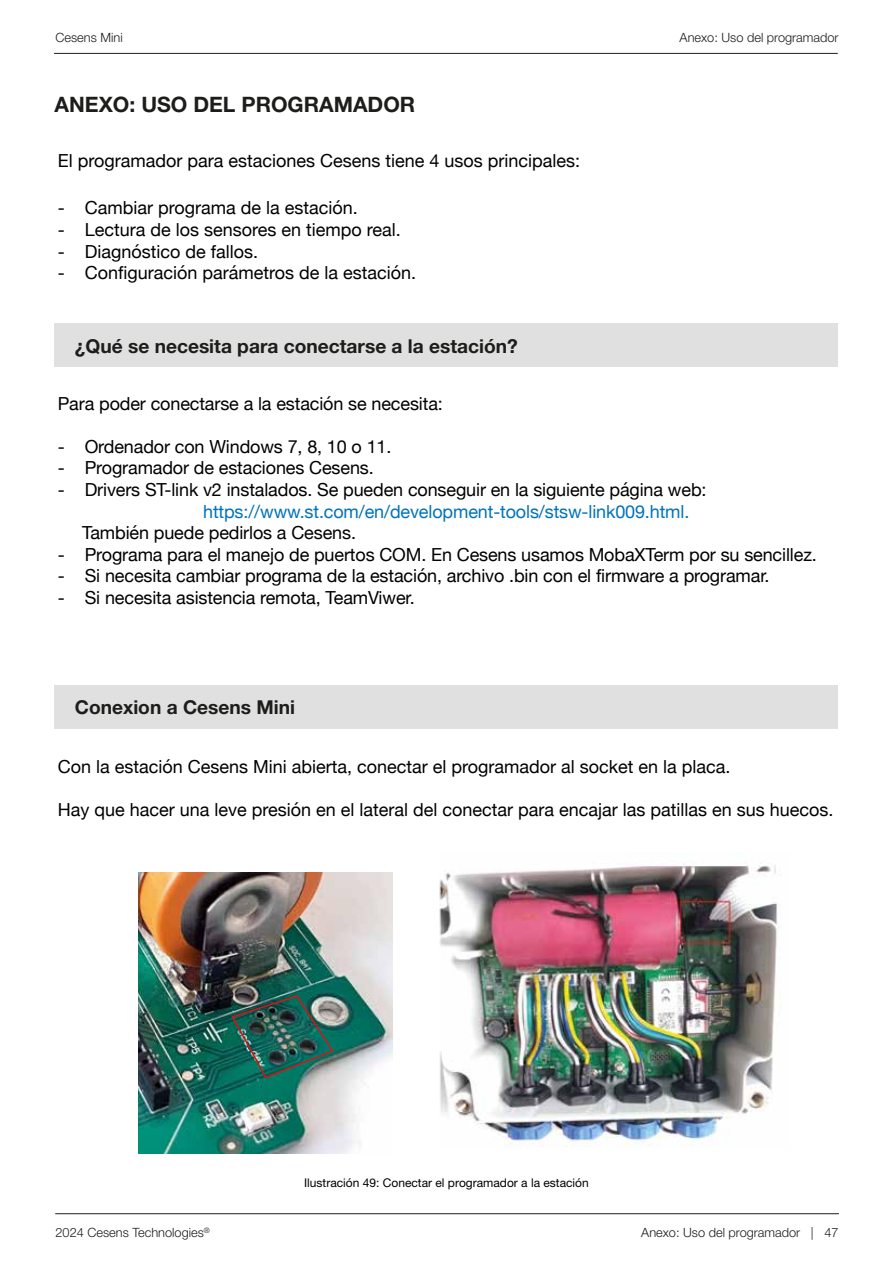
<style>
.page{position:relative;width:893px;height:1263px;background:#fff}
.page>*{position:absolute;margin:0;border:0;box-sizing:border-box;transform-origin:0 0}
.t1{font:700 21.3px "Helvetica Neue LT Pro";color:#1d1e1b}
.t2{font:700 19.2px "Helvetica Neue LT Pro";color:#1d1e1b}
.t3{font:18px "Helvetica Neue";letter-spacing:-.005em;color:#000}
.t4{font:18px "Helvetica Neue";letter-spacing:-.005em;color:#0073bb}
.t5{font:300 12.75px "Helvetica Neue LT Pro";color:#1d1e1b}
.t6{font:12px "Helvetica Neue LT Pro";color:#000}
.t7{font:300 7.5px "Helvetica Neue LT Pro";color:#1d1e1b}
</style>
<div class="page">
<hr style="left:54px;top:53px;width:783px;height:1px;background:#1d1e1b">
<hr style="left:56px;top:1213px;width:783px;height:1px;background:#1d1e1b">
<div style="left:55px;top:685px;width:783px;height:44px;background:#e1e0e0"></div>
<div style="left:55px;top:323px;width:783px;height:44px;background:#e1e0e0"></div>
<img style="left:139px;top:873px;width:254px;height:281px">
<img style="left:440px;top:863px;width:340px;height:284px">
<img style="left:230px;top:994px;width:105px;height:85px">
<p class="t5" style="left:56px;top:29px;width:69px">Cesens Mini</p>
<p class="t5" style="left:680px;top:29px;width:160px">Anexo: Uso del programador</p>
<p class="t1" style="left:55px;top:91px;width:362px">ANEXO: USO DEL PROGRAMADOR</p>
<p class="t3" style="left:58px;top:148px;width:524px">El programador para estaciones Cesens tiene 4 usos principales:</p>
<p class="t3" style="left:58px;top:195px;width:302px">- Cambiar programa de la estación.</p>
<p class="t3" style="left:58px;top:217px;width:345px">- Lectura de los sensores en tiempo real.</p>
<p class="t3" style="left:58px;top:238px;width:202px">- Diagnóstico de fallos.</p>
<p class="t3" style="left:58px;top:260px;width:360px">- Configuración parámetros de la estación.</p>
<p class="t2" style="left:75px;top:334px;width:445px">¿Qué se necesita para conectarse a la estación?</p>
<p class="t3" style="left:58px;top:390px;width:387px">Para poder conectarse a la estación se necesita:</p>
<p class="t3" style="left:58px;top:433px;width:335px">- Ordenador con Windows 7, 8, 10 o 11.</p>
<p class="t3" style="left:58px;top:455px;width:318px">- Programador de estaciones Cesens.</p>
<p class="t3" style="left:58px;top:477px;width:650px">- Drivers ST-link v2 instalados. Se pueden conseguir en la siguiente página web:</p>
<p class="t4" style="left:203px;top:498px;width:488px">https://www.st.com/en/development-tools/stsw-link009.html.</p>
<p class="t3" style="left:82px;top:520px;width:275px">También puede pedirlos a Cesens.</p>
<p class="t3" style="left:58px;top:541px;width:761px">- Programa para el manejo de puertos COM. En Cesens usamos MobaXTerm por su sencillez.</p>
<p class="t3" style="left:58px;top:563px;width:713px">- Si necesita cambiar programa de la estación, archivo .bin con el firmware a programar.</p>
<p class="t3" style="left:58px;top:585px;width:359px">- Si necesita asistencia remota, TeamViwer.</p>
<p class="t2" style="left:75px;top:696px;width:222px">Conexion a Cesens Mini</p>
<p class="t3" style="left:58px;top:754px;width:674px">Con la estación Cesens Mini abierta, conectar el programador al socket en la placa.</p>
<p class="t3" style="left:58px;top:797px;width:777px">Hay que hacer una leve presión en el lateral del conectar para encajar las patillas en sus huecos.</p>
<p class="t6" style="left:304px;top:1176px;width:286px">Ilustración 49: Conectar el programador a la estación</p>
<p class="t5" style="left:56px;top:1225px;width:150px">2024 Cesens Technologies</p>
<p class="t5" style="left:641px;top:1225px;width:199px">Anexo: Uso del programador | 47</p>
<p class="t7" style="left:204px;top:1226px;width:7px">®</p>
</div>
